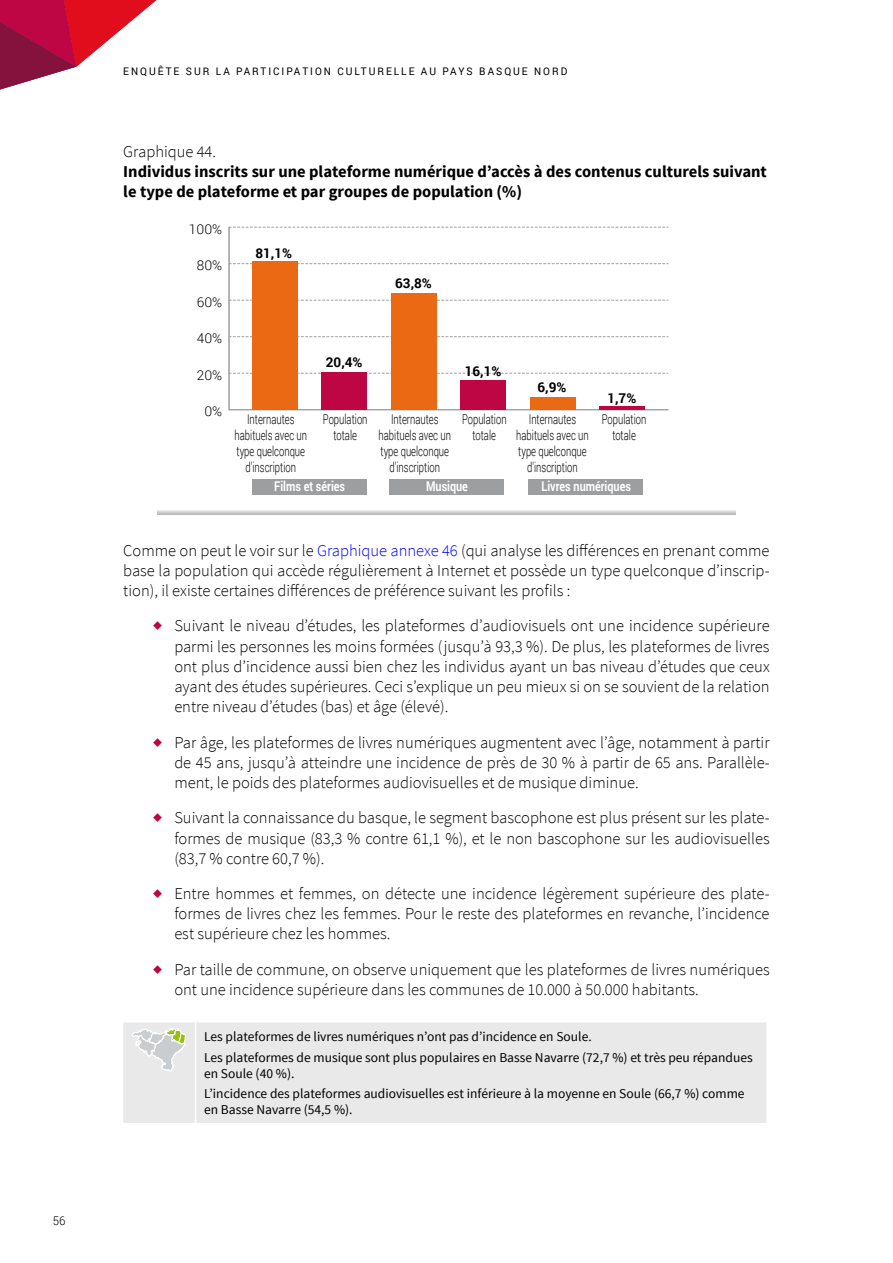
<style>
.page{position:relative;width:893px;height:1263px;background:#fff}
.page>*{position:absolute;margin:0;border:0;box-sizing:border-box;transform-origin:0 0}
.t1{font:300 16.5px/20.2px "Source Sans Pro";color:#000;text-align:justify}
.t2{font:700 16.5px/20.2px "Source Sans Pro";color:#000}
.t3{font:13.5px/20.4px "Source Sans Pro";color:#000}
.t4{font:300 13.5px/16.2px "Roboto";color:#000;text-align:center;scale:.7 1}
.t5{font:700 13.5px "Roboto";color:#fff;scale:.8 1}
.t6{font:700 13.5px "Roboto";color:#000}
.t7{font:300 13.5px "Roboto";color:#000}
.t8{font:300 12px "Roboto";color:#000;scale:.95 1}
.t9{font:10.5px "Roboto";letter-spacing:.2em;color:#000;scale:.95 1}
.s1{color:#00f}
</style>
<div class="page">
<svg style="left:0;top:0;width:157px;height:90px"></svg>
<svg style="left:157px;top:510px;width:579px;height:4px;background:#d5d6d7"></svg>
<hr style="left:229px;top:227px;width:1px;height:183px;background:#9c9e9f">
<hr style="left:229px;top:409px;width:439px;height:1px;background:#9c9e9f">
<svg style="left:230px;top:373px;width:438px;height:1px"></svg>
<svg style="left:230px;top:336px;width:438px;height:1px"></svg>
<svg style="left:230px;top:300px;width:438px;height:1px"></svg>
<svg style="left:230px;top:263px;width:438px;height:1px"></svg>
<svg style="left:230px;top:227px;width:438px;height:1px"></svg>
<hr style="left:600px;top:407px;width:45px;height:3px;background:#bd0643">
<div style="left:530px;top:397px;width:45px;height:13px;background:#eb6913"></div>
<div style="left:461px;top:380px;width:45px;height:30px;background:#bd0643"></div>
<div style="left:391px;top:293px;width:45px;height:117px;background:#eb6913"></div>
<div style="left:322px;top:372px;width:45px;height:38px;background:#bd0643"></div>
<div style="left:252px;top:262px;width:45px;height:148px;background:#eb6913"></div>
<div style="left:252px;top:479px;width:114px;height:15px;background:#9c9e9f"></div>
<div style="left:389px;top:479px;width:115px;height:15px;background:#9c9e9f"></div>
<div style="left:529px;top:479px;width:114px;height:15px;background:#9c9e9f"></div>
<div style="left:123px;top:1022px;width:643px;height:101px;background:#e9e9ea"></div>
<hr style="left:195px;top:1022px;width:1px;height:101px;background:#fff">
<svg style="left:132px;top:1028px;width:54px;height:43px"></svg>
<p class="t8" style="left:53px;top:1212px;width:15px">56</p>
<p class="t9" style="left:123px;top:64px;width:469px">ENQUÊTE SUR LA PARTICIPATION CULTURELLE AU PAYS BASQUE NORD</p>
<p class="t1" style="left:123px;top:141px;width:94px">Graphique 44.</p>
<p class="t2" style="left:123px;top:162px;width:645px">Individus inscrits sur une plateforme numérique d’accès à des contenus culturels suivant le type de plateforme et par groupes de population (%)</p>
<p class="t7" style="left:189px;top:219px;width:35px">100%</p>
<p class="t7" style="left:197px;top:256px;width:27px">80%</p>
<p class="t7" style="left:197px;top:292px;width:27px">60%</p>
<p class="t7" style="left:197px;top:329px;width:27px">40%</p>
<p class="t7" style="left:197px;top:365px;width:27px">20%</p>
<p class="t7" style="left:204px;top:402px;width:19px">0%</p>
<p class="t6" style="left:255px;top:244px;width:38px">81,1%</p>
<p class="t6" style="left:326px;top:352px;width:38px">20,4%</p>
<p class="t6" style="left:395px;top:274px;width:38px">63,8%</p>
<p class="t6" style="left:465px;top:361px;width:38px">16,1%</p>
<p class="t6" style="left:538px;top:378px;width:30px">6,9%</p>
<p class="t6" style="left:607px;top:388px;width:30px">1,7%</p>
<p class="t4" style="left:235px;top:410px;width:105px">Internautes habituels avec un type quelconque d'inscription</p>
<p class="t4" style="left:323px;top:410px;width:65px">Population totale</p>
<p class="t4" style="left:379px;top:410px;width:105px">Internautes habituels avec un type quelconque d'inscription</p>
<p class="t4" style="left:462px;top:410px;width:65px">Population totale</p>
<p class="t4" style="left:516px;top:410px;width:105px">Internautes habituels avec un type quelconque d'inscription</p>
<p class="t4" style="left:602px;top:410px;width:65px">Population totale</p>
<p class="t5" style="left:274px;top:477px;width:90px">Films et séries</p>
<p class="t5" style="left:426px;top:477px;width:54px">Musique</p>
<p class="t5" style="left:542px;top:477px;width:113px">Livres numériques</p>
<p class="t1" style="left:123px;top:540px;width:648px">Comme on peut le voir sur le <span class="s1">Graphique annexe 46</span> (qui analyse les différences en prenant comme base la population qui accède régulièrement à Internet et possède un type quelconque d’inscrip&shy;tion), il existe certaines différences de préférence suivant les profils :</p>
<p class="t1" style="left:174px;top:616px;width:597px;text-indent:-21px"><sup>◆</sup> Suivant le niveau d’études, les plateformes d’audiovisuels ont une incidence supérieure parmi les personnes les moins formées (jusqu’à 93,3 %). De plus, les plateformes de livres ont plus d’incidence aussi bien chez les individus ayant un bas niveau d’études que ceux ayant des études supérieures. Ceci s’explique un peu mieux si on se souvient de la relation entre niveau d’études (bas) et âge (élevé).</p>
<p class="t1" style="left:174px;top:732px;width:597px;text-indent:-21px"><sup>◆</sup> Par âge, les plateformes de livres numériques augmentent avec l’âge, notamment à partir de 45 ans, jusqu’à atteindre une incidence de près de 30 % à partir de 65 ans. Parallèle&shy;ment, le poids des plateformes audiovisuelles et de musique diminue.</p>
<p class="t1" style="left:174px;top:808px;width:597px;text-indent:-21px"><sup>◆</sup> Suivant la connaissance du basque, le segment bascophone est plus présent sur les plate&shy;formes de musique (83,3 % contre 61,1 %), et le non bascophone sur les audiovisuelles (83,7 % contre 60,7 %).</p>
<p class="t1" style="left:174px;top:883px;width:597px;text-indent:-21px"><sup>◆</sup> Entre hommes et femmes, on détecte une incidence légèrement supérieure des plate&shy;formes de livres chez les femmes. Pour le reste des plateformes en revanche, l’incidence est supérieure chez les hommes.</p>
<p class="t1" style="left:174px;top:959px;width:597px;text-indent:-21px"><sup>◆</sup> Par taille de commune, on observe uniquement que les plateformes de livres numériques ont une incidence supérieure dans les communes de 10.000 à 50.000 habitants.</p>
<p class="t3" style="left:204px;top:1026px;width:550px">Les plateformes de livres numériques n’ont pas d’incidence en Soule.<br>Les plateformes de musique sont plus populaires en Basse Navarre (72,7 %) et très peu répandues</p>
<p class="t3" style="left:204px;top:1063px;width:542px">en Soule (40 %).<br>L’incidence des plateformes audiovisuelles est inférieure à la moyenne en Soule (66,7 %) comme</p>
<p class="t3" style="left:204px;top:1100px;width:150px">en Basse Navarre (54,5 %).</p>
</div>
